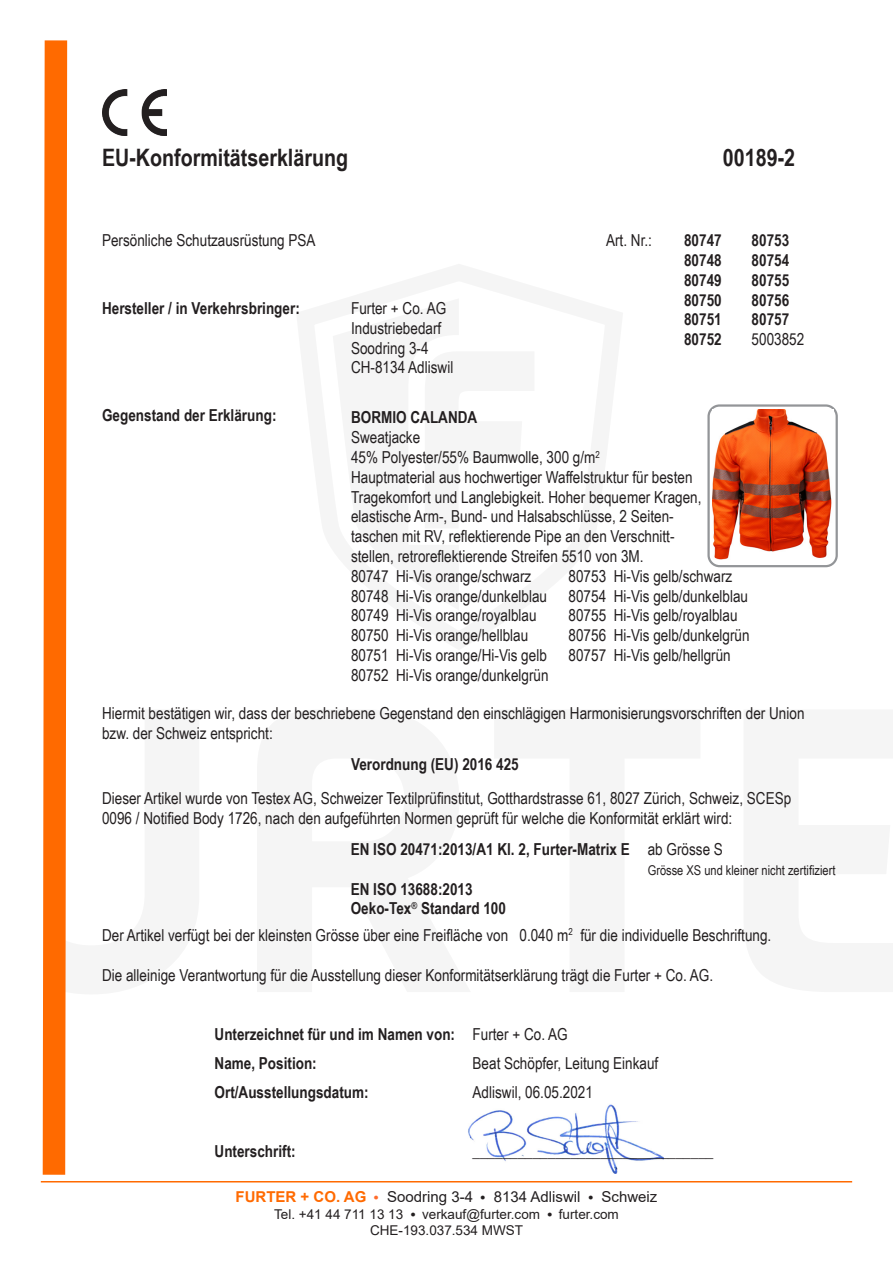
<style>
.page{position:relative;width:893px;height:1263px;background:#fff}
.page>*{position:absolute;margin:0;border:0;box-sizing:border-box;transform-origin:0 0}
.t1{font:700 24px "Arial Narrow";color:#231f20}
.t2{font:16.5px/19.8px "Arial Narrow";color:#231f20}
.t3{font:700 16.5px/28.8px "Arial Narrow";color:#231f20}
.t4{font:15px "Arial";color:#231f20}
.t5{font:700 15px "Arial";color:#ff6a00}
.t6{font:13.5px "Arial";color:#231f20}
.t7{font:13.5px "Arial Narrow";color:#231f20}
.s1{font-weight:400}
</style>
<div class="page">
<svg style="left:40px;top:40px;width:38px;height:1143px"></svg>
<hr style="left:41px;top:1181px;width:811px;height:1px;background:#ff6a00">
<img style="left:468px;top:1104px;width:195px;height:70px">
<div style="left:707px;top:404px;width:131px;height:163px;border:2px solid #939598;border-radius:11px"></div>
<img style="left:102px;top:89px;width:65px;height:47px">
<img style="left:712px;top:409px;width:120px;height:151px">
<h1 class="t1" style="left:102px;top:139px;width:248px">EU-Konformitätserklärung</h1>
<p class="t1" style="left:723px;top:139px;width:74px">00189-2</p>
<p class="t2" style="left:102px;top:230px;width:215px">Persönliche Schutzausrüstung PSA</p>
<p class="t2" style="left:606px;top:230px;width:47px">Art. Nr.:</p>
<p class="t3" style="left:684px;top:225px;width:39px">80747</p>
<p class="t3" style="left:752px;top:225px;width:39px">80753</p>
<p class="t3" style="left:684px;top:245px;width:39px">80748</p>
<p class="t3" style="left:752px;top:245px;width:39px">80754</p>
<p class="t3" style="left:684px;top:265px;width:39px">80749</p>
<p class="t3" style="left:752px;top:265px;width:39px">80755</p>
<p class="t3" style="left:684px;top:284px;width:39px">80750</p>
<p class="t3" style="left:752px;top:284px;width:39px">80756</p>
<p class="t3" style="left:684px;top:304px;width:39px">80751</p>
<p class="t3" style="left:752px;top:304px;width:39px">80757</p>
<p class="t3" style="left:684px;top:324px;width:39px">80752</p>
<p class="t2" style="left:752px;top:329px;width:54px">5003852</p>
<p class="t3" style="left:102px;top:293px;width:199px">Hersteller / in Verkehrsbringer:</p>
<p class="t2" style="left:351px;top:298px;width:104px">Furter + Co. AG<br>Industriebedarf<br>Soodring 3-4<br>CH-8134 Adliswil</p>
<p class="t3" style="left:102px;top:400px;width:176px">Gegenstand der Erklärung:</p>
<p class="t3" style="left:351px;top:402px;width:128px">BORMIO CALANDA</p>
<p class="t2" style="left:351px;top:427px;width:71px">Sweatjacke</p>
<p class="t2" style="left:351px;top:447px;width:250px">45% Polyester/55% Baumwolle, 300 g/m<sup>2</sup></p>
<p class="t2" style="left:351px;top:466px;width:343px">Hauptmaterial aus hochwertiger Waffelstruktur für besten</p>
<p class="t2" style="left:351px;top:486px;width:352px">Tragekomfort und Langlebigkeit. Hoher bequemer Kragen,</p>
<p class="t2" style="left:351px;top:506px;width:324px">elastische Arm-, Bund- und Halsabschlüsse, 2 Seiten-</p>
<p class="t2" style="left:351px;top:526px;width:325px">taschen mit RV, reflektierende Pipe an den Verschnitt-</p>
<p class="t2" style="left:351px;top:546px;width:294px">stellen, retroreflektierende Streifen 5510 von 3M.</p>
<p class="t2" style="left:351px;top:565px;width:182px">80747 Hi-Vis orange/schwarz</p>
<p class="t2" style="left:569px;top:565px;width:165px">80753 Hi-Vis gelb/schwarz</p>
<p class="t2" style="left:351px;top:585px;width:198px">80748 Hi-Vis orange/dunkelblau</p>
<p class="t2" style="left:569px;top:585px;width:181px">80754 Hi-Vis gelb/dunkelblau</p>
<p class="t2" style="left:351px;top:605px;width:187px">80749 Hi-Vis orange/royalblau</p>
<p class="t2" style="left:569px;top:605px;width:170px">80755 Hi-Vis gelb/royalblau</p>
<p class="t2" style="left:351px;top:625px;width:179px">80750 Hi-Vis orange/hellblau</p>
<p class="t2" style="left:569px;top:625px;width:183px">80756 Hi-Vis gelb/dunkelgrün</p>
<p class="t2" style="left:351px;top:645px;width:197px">80751 Hi-Vis orange/Hi-Vis gelb</p>
<p class="t2" style="left:569px;top:645px;width:164px">80757 Hi-Vis gelb/hellgrün</p>
<p class="t2" style="left:351px;top:664px;width:199px">80752 Hi-Vis orange/dunkelgrün</p>
<p class="t2" style="left:102px;top:703px;width:704px">Hiermit bestätigen wir, dass der beschriebene Gegenstand den einschlägigen Harmonisierungsvorschriften der Union bzw. der Schweiz entspricht:</p>
<p class="t3" style="left:351px;top:749px;width:169px">Verordnung (EU) 2016 425</p>
<p class="t2" style="left:102px;top:787px;width:691px">Dieser Artikel wurde von Testex AG, Schweizer Textilprüfinstitut, Gotthardstrasse 61, 8027 Zürich, Schweiz, SCESp<br>0096 / Notified Body 1726, nach den aufgeführten Normen geprüft für welche die Konformität erklärt wird:</p>
<p class="t3" style="left:351px;top:834px;width:374px">EN ISO 20471:2013/A1 Kl. 2, Furter-Matrix E <span class="s1">ab Grösse S</span></p>
<p class="t7" style="left:648px;top:860px;width:189px">Grösse XS und kleiner nicht zertifiziert</p>
<p class="t3" style="left:351px;top:874px;width:123px">EN ISO 13688:2013</p>
<p class="t3" style="left:351px;top:893px;width:157px">Oeko-Tex<sup>®</sup> Standard 100</p>
<p class="t2" style="left:102px;top:925px;width:671px">Der Artikel verfügt bei der kleinsten Grösse über eine Freifläche von 0.040 m<sup>2</sup> für die individuelle Beschriftung.</p>
<p class="t2" style="left:102px;top:964px;width:613px">Die alleinige Verantwortung für die Ausstellung dieser Konformitätserklärung trägt die Furter + Co. AG.</p>
<p class="t3" style="left:215px;top:1019px;width:355px">Unterzeichnet für und im Namen von: <span class="s1">Furter + Co. AG<br></span>Name, Position:</p>
<p class="t2" style="left:473px;top:1052px;width:187px">Beat Schöpfer, Leitung Einkauf</p>
<p class="t3" style="left:215px;top:1076px;width:156px">Ort/Ausstellungsdatum:</p>
<p class="t2" style="left:473px;top:1081px;width:122px">Adliswil, 06.05.2021</p>
<p class="t3" style="left:215px;top:1136px;width:83px">Unterschrift:</p>
<p class="t2" style="left:473px;top:1141px;width:242px">________________________________</p>
<p class="t5" style="left:236px;top:1186px;width:132px">FURTER + CO. AG</p>
<p class="t4" style="left:387px;top:1187px;width:87px">Soodring 3-4</p>
<p class="t4" style="left:494px;top:1187px;width:88px">8134 Adliswil</p>
<p class="t4" style="left:601px;top:1187px;width:57px">Schweiz</p>
<p class="t6" style="left:274px;top:1205px;width:131px">Tel. +41 44 711 13 13</p>
<p class="t6" style="left:422px;top:1205px;width:119px">verkauf@furter.com</p>
<p class="t6" style="left:559px;top:1205px;width:62px">furter.com</p>
<p class="t6" style="left:370px;top:1221px;width:155px">CHE-193.037.534 MWST</p>
</div>
